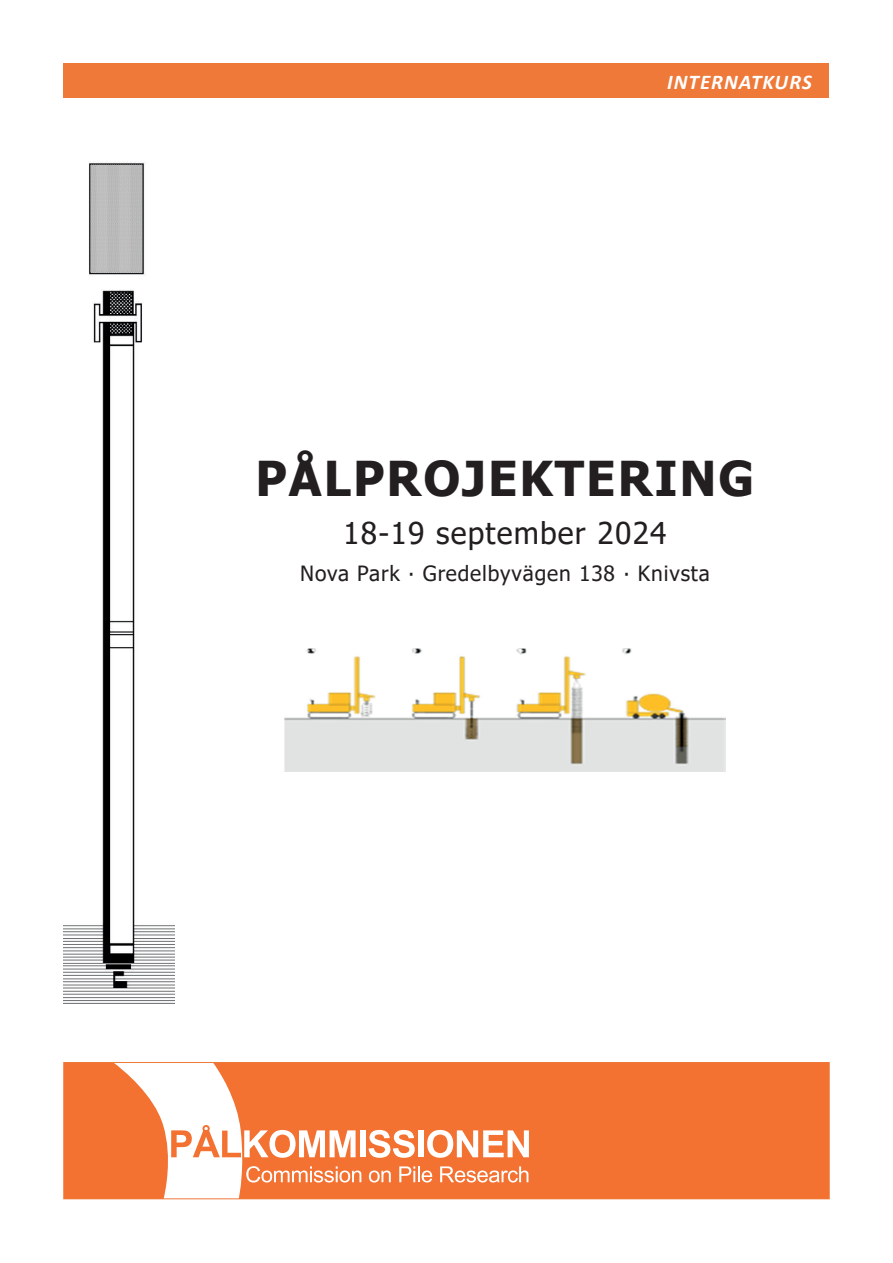
<style>
.page{position:relative;width:893px;height:1263px;background:#fff}
.page>*{position:absolute;margin:0;border:0;box-sizing:border-box;transform-origin:0 0}
.t1{font:700 48px "Tahoma";letter-spacing:.04em;color:#231f20}
.t2{font:30px "Tahoma";letter-spacing:.04em;color:#231f20}
.t3{font:21px "Tahoma";letter-spacing:.04em;color:#231f20}
.t4{font:italic 700 21px "Calibri";letter-spacing:.05em;color:#fff}
</style>
<div class="page">
<img style="left:64px;top:161px;width:110px;height:843px">
<img style="left:284px;top:648px;width:441px;height:123px">
<div style="left:361px;top:1064px;width:467px;height:133px;background:#f37131"></div>
<div style="left:360px;top:1130px;width:5px;height:27px;background:#fff"></div>
<svg style="left:369px;top:1130px;width:46px;height:28px"></svg>
<div style="left:418px;top:1130px;width:6px;height:27px;background:#fff"></div>
<svg style="left:427px;top:1130px;width:102px;height:28px"></svg>
<svg style="left:65px;top:1064px;width:296px;height:133px"></svg>
<svg style="left:369px;top:1170px;width:22px;height:12px"></svg>
<svg style="left:399px;top:1166px;width:33px;height:16px"></svg>
<svg style="left:440px;top:1166px;width:88px;height:16px"></svg>
<div style="left:63px;top:1062px;width:767px;height:137px;border:1px solid #ef7939"></div>
<div style="left:64px;top:64px;width:765px;height:34px;background:#ef7939"></div>
<p class="t4" style="left:667px;top:67px;width:146px">INTERNATKURS</p>
<h1 class="t1" style="left:256px;top:445px;width:500px">PÅLPROJEKTERING</h1>
<h2 class="t2" style="left:343px;top:513px;width:325px">18-19 september 2024</h2>
<p class="t3" style="left:300px;top:560px;width:411px">Nova Park ∙ Gredelbyvägen 138 ∙ Knivsta</p>
</div>
